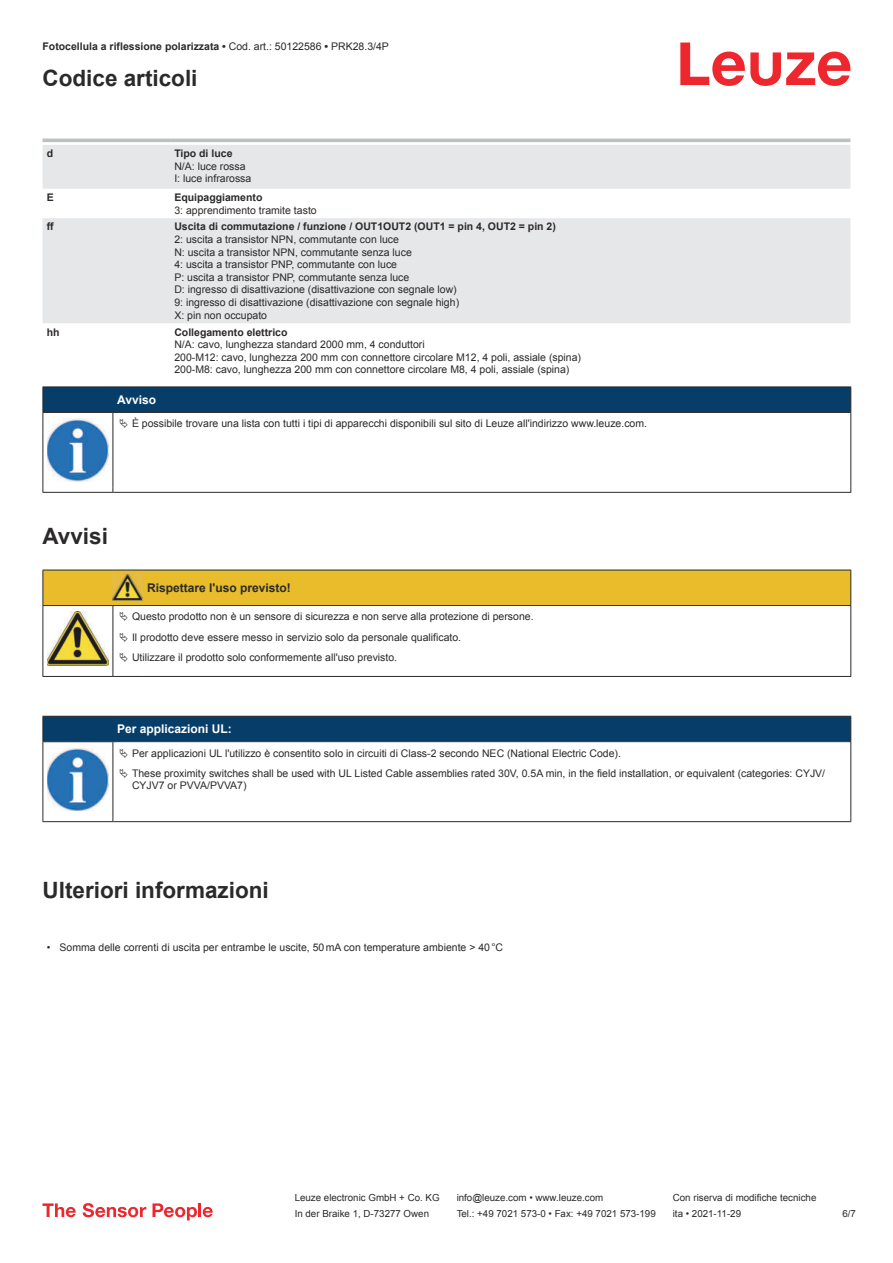
<style>
.page{position:relative;width:893px;height:1263px;background:#fff}
.page>*{position:absolute;margin:0;border:0;box-sizing:border-box;transform-origin:0 0}
.t1{font:700 22.5px "Arial";color:#2b292a}
.t2{font:700 12px "Arial";color:#fff}
.t3{font:700 12px "Arial";color:#2b292a}
.t4{font:10.5px/12.6px "Arial";color:#2b292a}
.t5{font:700 10.5px "Arial";color:#2b292a}
.t6{font:9.75px "Arial";color:#2b292a}
.s1{font-weight:400}
</style>
<div class="page">
<svg style="left:680px;top:43px;width:170px;height:43px"></svg>
<svg style="left:43px;top:145px;width:807px;height:178px;fill:#e6e7e9"></svg>
<hr style="left:43px;top:139px;width:127px;height:3px;background:#bdbfc1">
<hr style="left:170px;top:139px;width:680px;height:3px;background:#bdbfc1">
<svg style="left:43px;top:1203px;width:33px;height:14px"></svg>
<svg style="left:83px;top:1203px;width:63px;height:14px"></svg>
<svg style="left:153px;top:1203px;width:44px;height:17px"></svg>
<hr style="left:198px;top:1203px;width:3px;height:14px;background:#ed272d">
<svg style="left:203px;top:1207px;width:10px;height:10px"></svg>
<svg style="left:44px;top:413px;width:806px;height:79px"></svg>
<hr style="left:43px;top:386px;width:70px;height:1px;background:#2b292a">
<hr style="left:43px;top:412px;width:70px;height:1px;background:#2b292a">
<hr style="left:113px;top:386px;width:738px;height:1px;background:#2b292a">
<div style="left:43px;top:387px;width:808px;height:25px;background:#063d69"></div>
<hr style="left:113px;top:412px;width:738px;height:1px;background:#2b292a">
<hr style="left:43px;top:413px;width:1px;height:75px;background:#2b292a">
<hr style="left:113px;top:413px;width:1px;height:75px;background:#2b292a">
<hr style="left:850px;top:413px;width:1px;height:75px;background:#2b292a">
<hr style="left:43px;top:492px;width:70px;height:1px;background:#2b292a">
<hr style="left:113px;top:492px;width:738px;height:1px;background:#2b292a">
<img style="left:47px;top:419px;width:61px;height:63px">
<div style="left:115px;top:413px;width:734px;height:21px;background:#fff"></div>
<hr style="left:43px;top:676px;width:70px;height:1px;background:#2b292a">
<hr style="left:113px;top:676px;width:30px;height:1px;background:#2b292a">
<hr style="left:143px;top:676px;width:708px;height:1px;background:#2b292a">
<hr style="left:43px;top:742px;width:1px;height:75px;background:#2b292a">
<hr style="left:113px;top:742px;width:1px;height:75px;background:#2b292a">
<hr style="left:850px;top:742px;width:1px;height:75px;background:#2b292a">
<hr style="left:43px;top:821px;width:70px;height:1px;background:#2b292a">
<hr style="left:113px;top:821px;width:738px;height:1px;background:#2b292a">
<img style="left:47px;top:796px;width:58px;height:15px">
<svg style="left:43px;top:570px;width:808px;height:106px"></svg>
<svg style="left:43px;top:716px;width:808px;height:80px"></svg>
<p class="t5" style="left:43px;top:43px;width:348px">Fotocellula a riflessione polarizzata • <span class="s1">Cod. art.: 50122586</span> • <span class="s1">PRK28.3/4P</span></p>
<h1 class="t1" style="left:43px;top:70px;width:157px">Codice articoli</h1>
<p class="t5" style="left:47px;top:149px;width:8px">d</p>
<p class="t5" style="left:174px;top:149px;width:60px">Tipo di luce</p>
<p class="t4" style="left:174px;top:161px;width:79px">N/A: luce rossa<br>I: luce infrarossa</p>
<p class="t5" style="left:47px;top:193px;width:9px">E</p>
<p class="t5" style="left:174px;top:193px;width:90px">Equipaggiamento</p>
<p class="t4" style="left:174px;top:204px;width:144px">3: apprendimento tramite tasto</p>
<p class="t5" style="left:47px;top:223px;width:8px">ff</p>
<p class="t5" style="left:174px;top:223px;width:383px">Uscita di commutazione / funzione / OUT1OUT2 (OUT1 = pin 4, OUT2 = pin 2)</p>
<p class="t4" style="left:174px;top:234px;width:286px">2: uscita a transistor NPN, commutante con luce<br>N: uscita a transistor NPN, commutante senza luce<br>4: uscita a transistor PNP, commutante con luce<br>P: uscita a transistor PNP, commutante senza luce<br>D: ingresso di disattivazione (disattivazione con segnale low)<br>9: ingresso di disattivazione (disattivazione con segnale high)<br>X: pin non occupato</p>
<p class="t5" style="left:47px;top:328px;width:14px">hh</p>
<p class="t5" style="left:174px;top:328px;width:115px">Collegamento elettrico</p>
<p class="t4" style="left:174px;top:339px;width:408px">N/A: cavo, lunghezza standard 2000 mm, 4 conduttori<br>200-M12: cavo, lunghezza 200 mm con connettore circolare M12, 4 poli, assiale (spina)<br>200-M8: cavo, lunghezza 200 mm con connettore circolare M8, 4 poli, assiale (spina)</p>
<p class="t2" style="left:117px;top:395px;width:40px">Avviso</p>
<p class="t4" style="left:132px;top:418px;width:517px">È possibile trovare una lista con tutti i tipi di apparecchi disponibili sul sito di Leuze all'indirizzo www.leuze.com.</p>
<h1 class="t1" style="left:43px;top:527px;width:67px">Avvisi</h1>
<p class="t3" style="left:147px;top:583px;width:145px">Rispettare l'uso previsto!</p>
<p class="t4" style="left:132px;top:607px;width:403px;line-height:20.2px">Questo prodotto non è un sensore di sicurezza e non serve alla protezione di persone.<br>Il prodotto deve essere messo in servizio solo da personale qualificato.<br>Utilizzare il prodotto solo conformemente all'uso previsto.</p>
<p class="t2" style="left:117px;top:724px;width:116px">Per applicazioni UL:</p>
<p class="t4" style="left:132px;top:744px;width:695px;line-height:20.2px">Per applicazioni UL l'utilizzo è consentito solo in circuiti di Class-2 secondo NEC (National Electric Code).<br>These proximity switches shall be used with UL Listed Cable assemblies rated 30V, 0.5A min, in the field installation, or equivalent (categories: CYJV/</p>
<p class="t4" style="left:132px;top:780px;width:116px">CYJV7 or PVVA/PVVA7)</p>
<h1 class="t1" style="left:43px;top:882px;width:228px">Ulteriori informazioni</h1>
<p class="t4" style="left:47px;top:942px;width:458px">• Somma delle correnti di uscita per entrambe le uscite, 50 mA con temperature ambiente &gt; 40 °C</p>
<p class="t6" style="left:295px;top:1194px;width:146px">Leuze electronic GmbH + Co. KG</p>
<p class="t6" style="left:457px;top:1194px;width:148px">info@leuze.com • www.leuze.com</p>
<p class="t6" style="left:673px;top:1194px;width:145px">Con riserva di modifiche tecniche</p>
<p class="t6" style="left:295px;top:1210px;width:136px">In der Braike 1, D-73277 Owen</p>
<p class="t6" style="left:457px;top:1210px;width:201px">Tel.: +49 7021 573-0 • Fax: +49 7021 573-199</p>
<p class="t6" style="left:673px;top:1210px;width:70px">ita • 2021-11-29</p>
<p class="t6" style="left:842px;top:1210px;width:15px">6 /7</p>
</div>
